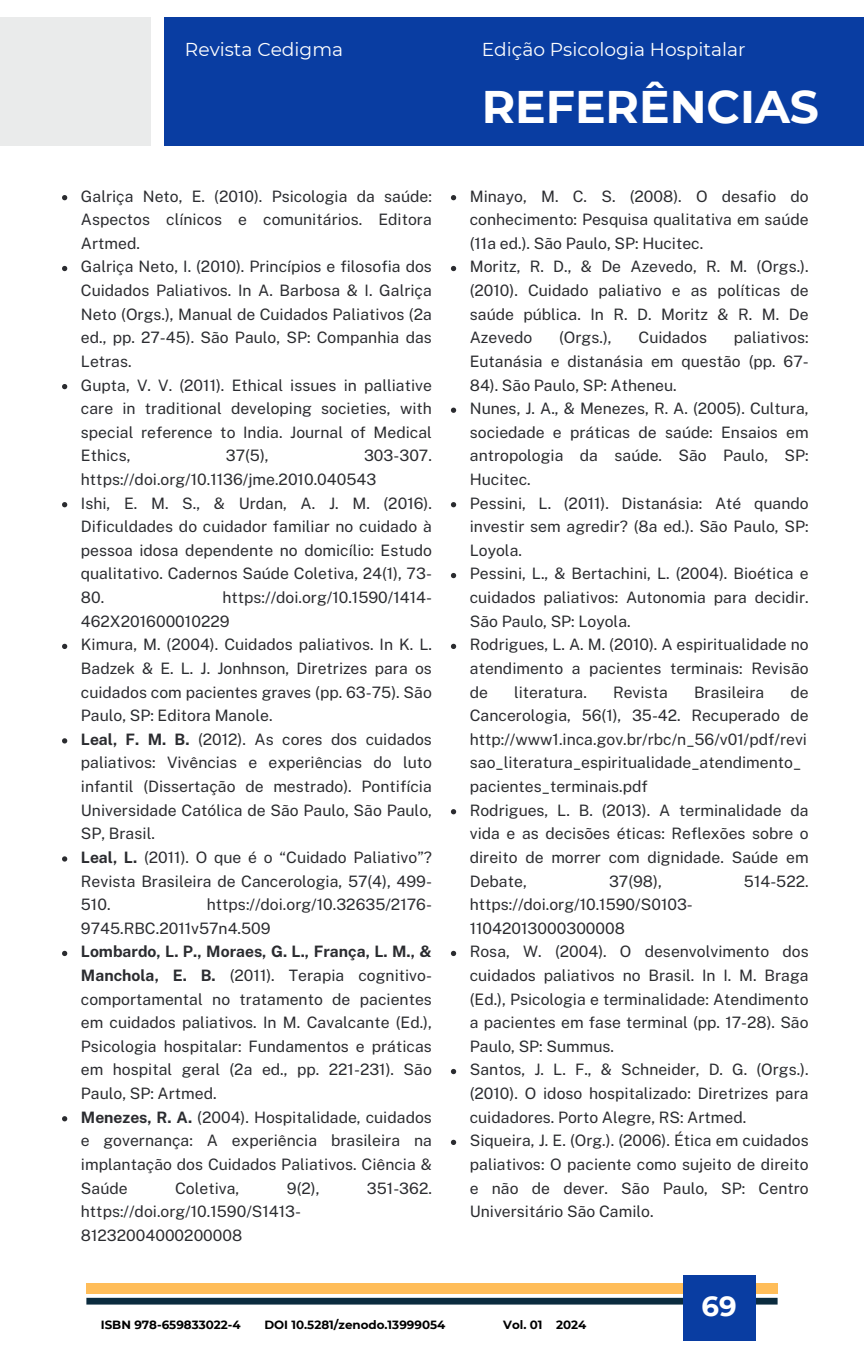
<style>
.page{position:relative;width:864px;height:1350px;background:#fff}
.page>*{position:absolute;margin:0;border:0;box-sizing:border-box;transform-origin:0 0}
.t1{font:700 45.68px "Montserrat";color:#fff}
.t2{font:700 27.68px "Montserrat";color:#fff}
.t3{font:18.68px "Montserrat";color:#fff}
.t4{font:15.75px/23.6px "Public Sans";color:#2b2c30;text-align:justify}
.t5{font:700 11.92px "Montserrat";color:#000}
.s1{font-weight:700}
</style>
<div class="page">
<div style="left:0;top:17px;width:151px;height:128px;background:#eaebeb"></div>
<div style="left:164px;top:17px;width:700px;height:128px;background:#093da2"></div>
<div style="left:86px;top:1298px;width:692px;height:7px;background:#0a2b3e"></div>
<div style="left:86px;top:1283px;width:692px;height:11px;background:#ffbd59"></div>
<div style="left:683px;top:1275px;width:72px;height:65px;background:#093da2"></div>
<svg style="left:62px;top:195px;width:5px;height:5px"></svg>
<svg style="left:62px;top:266px;width:5px;height:5px"></svg>
<svg style="left:62px;top:384px;width:5px;height:5px"></svg>
<svg style="left:62px;top:502px;width:5px;height:5px"></svg>
<svg style="left:62px;top:644px;width:5px;height:5px"></svg>
<svg style="left:62px;top:738px;width:5px;height:6px"></svg>
<svg style="left:62px;top:856px;width:5px;height:6px"></svg>
<svg style="left:62px;top:951px;width:5px;height:5px"></svg>
<svg style="left:62px;top:1116px;width:5px;height:5px"></svg>
<svg style="left:451px;top:195px;width:5px;height:5px"></svg>
<svg style="left:451px;top:266px;width:5px;height:5px"></svg>
<svg style="left:451px;top:408px;width:5px;height:5px"></svg>
<svg style="left:451px;top:502px;width:5px;height:5px"></svg>
<svg style="left:451px;top:573px;width:5px;height:5px"></svg>
<svg style="left:451px;top:644px;width:5px;height:5px"></svg>
<svg style="left:451px;top:809px;width:5px;height:5px"></svg>
<svg style="left:451px;top:951px;width:5px;height:5px"></svg>
<svg style="left:451px;top:1069px;width:5px;height:5px"></svg>
<svg style="left:451px;top:1140px;width:5px;height:5px"></svg>
<h2 class="t3" style="left:185px;top:38px;width:160px">Revista Cedigma</h2>
<h1 class="t3" style="left:482px;top:38px;width:265px">Edição Psicologia Hospitalar</h1>
<p class="t4" style="left:81px;top:184px;width:353px">Galriça Neto, E. (2010). Psicologia da saúde:<br>Aspectos clínicos e comunitários. Editora Artmed.</p>
<p class="t4" style="left:81px;top:255px;width:353px">Galriça Neto, I. (2010). Princípios e filosofia dos Cuidados Paliativos. In A. Barbosa &amp; I. Galriça Neto (Orgs.), Manual de Cuidados Paliativos (2a ed., pp. 27-45). São Paulo, SP: Companhia das Letras.</p>
<p class="t4" style="left:81px;top:373px;width:353px">Gupta, V. V. (2011). Ethical issues in palliative care in traditional developing societies, with special reference to India. Journal of Medical Ethics,</p>
<p class="t4" style="left:226px;top:444px;width:44px">37(5),</p>
<p class="t4" style="left:81px;top:444px;width:353px;text-indent:283px">303-307. https://doi.org/10.1136/jme.2010.040543</p>
<p class="t4" style="left:81px;top:491px;width:353px">Ishi, E. M. S., &amp; Urdan, A. J. M. (2016).<br>Dificuldades do cuidador familiar no cuidado à pessoa idosa dependente no domicílio: Estudo qualitativo. Cadernos Saúde Coletiva, 24(1), 73- 80.</p>
<p class="t4" style="left:81px;top:586px;width:353px;text-indent:142px">https://doi.org/10.1590/1414-<br>462X201600010229</p>
<p class="t4" style="left:81px;top:633px;width:353px">Kimura, M. (2004). Cuidados paliativos. In K. L.<br>Badzek &amp; E. L. J. Jonhnson, Diretrizes para os cuidados com pacientes graves (pp. 63-75). São Paulo, SP: Editora Manole.</p>
<p class="t4" style="left:81px;top:727px;width:353px"><span class="s1">Leal, F. M. B.</span> (2012). As cores dos cuidados paliativos: Vivências e experiências do luto infantil (Dissertação de mestrado). Pontifícia Universidade Católica de São Paulo, São Paulo, SP, Brasil.</p>
<p class="t4" style="left:81px;top:845px;width:353px"><span class="s1">Leal, L.</span> (2011). O que é o “Cuidado Paliativo”?<br>Revista Brasileira de Cancerologia, 57(4), 499- 510.</p>
<p class="t4" style="left:81px;top:893px;width:353px;text-indent:126px">https://doi.org/10.32635/2176-<br>9745.RBC.2011v57n4.509</p>
<p class="t4" style="left:81px;top:940px;width:353px"><span class="s1">Lombardo, L. P., Moraes, G. L., França, L. M., &amp; Manchola, E. B.</span> (2011). Terapia cognitivo&shy;comportamental no tratamento de pacientes em cuidados paliativos. In M. Cavalcante (Ed.), Psicologia hospitalar: Fundamentos e práticas em hospital geral (2a ed., pp. 221-231). São Paulo, SP: Artmed.</p>
<p class="t4" style="left:81px;top:1105px;width:353px"><span class="s1">Menezes, R. A.</span> (2004). Hospitalidade, cuidados e governança: A experiência brasileira na implantação dos Cuidados Paliativos. Ciência &amp; Saúde</p>
<p class="t4" style="left:175px;top:1176px;width:66px">Coletiva,</p>
<p class="t4" style="left:287px;top:1176px;width:34px">9(2),</p>
<p class="t4" style="left:367px;top:1176px;width:67px">351-362.</p>
<p class="t4" style="left:81px;top:1200px;width:222px">https://doi.org/10.1590/S1413-<br>81232004000200008</p>
<h2 class="t1" style="left:482px;top:79px;width:339px">REFERÊNCIAS</h2>
<p class="t4" style="left:470px;top:184px;width:340px">Minayo, M. C. S. (2008). O desafio do conhecimento: Pesquisa qualitativa em saúde (11a ed.). São Paulo, SP: Hucitec.</p>
<p class="t4" style="left:470px;top:255px;width:340px">Moritz, R. D., &amp; De Azevedo, R. M. (Orgs.). (2010). Cuidado paliativo e as políticas de saúde pública. In R. D. Moritz &amp; R. M. De Azevedo</p>
<p class="t4" style="left:559px;top:326px;width:54px">(Orgs.),</p>
<p class="t4" style="left:639px;top:326px;width:70px">Cuidados</p>
<p class="t4" style="left:470px;top:326px;width:340px;text-indent:264px">paliativos:<br>Eutanásia e distanásia em questão (pp. 67- 84). São Paulo, SP: Atheneu.</p>
<p class="t4" style="left:470px;top:397px;width:340px">Nunes, J. A., &amp; Menezes, R. A. (2005). Cultura, sociedade e práticas de saúde: Ensaios em antropologia da saúde. São Paulo, SP:<br>Hucitec.</p>
<p class="t4" style="left:470px;top:491px;width:340px">Pessini, L. (2011). Distanásia: Até quando investir sem agredir? (8a ed.). São Paulo, SP:<br>Loyola.</p>
<p class="t4" style="left:470px;top:562px;width:340px">Pessini, L., &amp; Bertachini, L. (2004). Bioética e cuidados paliativos: Autonomia para decidir.<br>São Paulo, SP: Loyola.</p>
<p class="t4" style="left:470px;top:633px;width:340px">Rodrigues, L. A. M. (2010). A espiritualidade no atendimento a pacientes terminais: Revisão de</p>
<p class="t4" style="left:470px;top:680px;width:340px;text-align:left;text-indent:321px">de Cancerologia, 56(1), 35-42. Recuperado de http://www1.inca.gov.br/rbc/n_56/v01/pdf/revi sao_literatura_espiritualidade_atendimento_ pacientes_terminais.pdf</p>
<p class="t4" style="left:470px;top:798px;width:340px">Rodrigues, L. B. (2013). A terminalidade da vida e as decisões éticas: Reflexões sobre o direito de morrer com dignidade. Saúde em Debate,</p>
<p class="t4" style="left:514px;top:680px;width:74px">literatura.</p>
<p class="t4" style="left:613px;top:680px;width:56px">Revista</p>
<p class="t4" style="left:694px;top:680px;width:72px">Brasileira</p>
<p class="t4" style="left:609px;top:869px;width:54px">37(98),</p>
<p class="t4" style="left:744px;top:869px;width:66px">514-522.</p>
<p class="t4" style="left:470px;top:893px;width:225px">https://doi.org/10.1590/S0103-<br>11042013000300008</p>
<p class="t4" style="left:470px;top:940px;width:340px">Rosa, W. (2004). O desenvolvimento dos cuidados paliativos no Brasil. In I. M. Braga (Ed.), Psicologia e terminalidade: Atendimento a pacientes em fase terminal (pp. 17-28). São Paulo, SP: Summus.</p>
<p class="t4" style="left:470px;top:1058px;width:340px">Santos, J. L. F., &amp; Schneider, D. G. (Orgs.). (2010). O idoso hospitalizado: Diretrizes para cuidadores. Porto Alegre, RS: Artmed.</p>
<p class="t4" style="left:470px;top:1129px;width:340px">Siqueira, J. E. (Org.). (2006). Ética em cuidados paliativos: O paciente como sujeito de direito e não de dever. São Paulo, SP: Centro Universitário São Camilo.</p>
<p class="t2" style="left:702px;top:1289px;width:37px">69</p>
<h4 class="t5" style="left:101px;top:1318px;width:141px">ISBN 978-659833022-4</h4>
<p class="t5" style="left:264px;top:1318px;width:183px">DOI 10.5281/zenodo.13999054</p>
<p class="t5" style="left:503px;top:1318px;width:85px">Vol. 01 2024</p>
</div>
